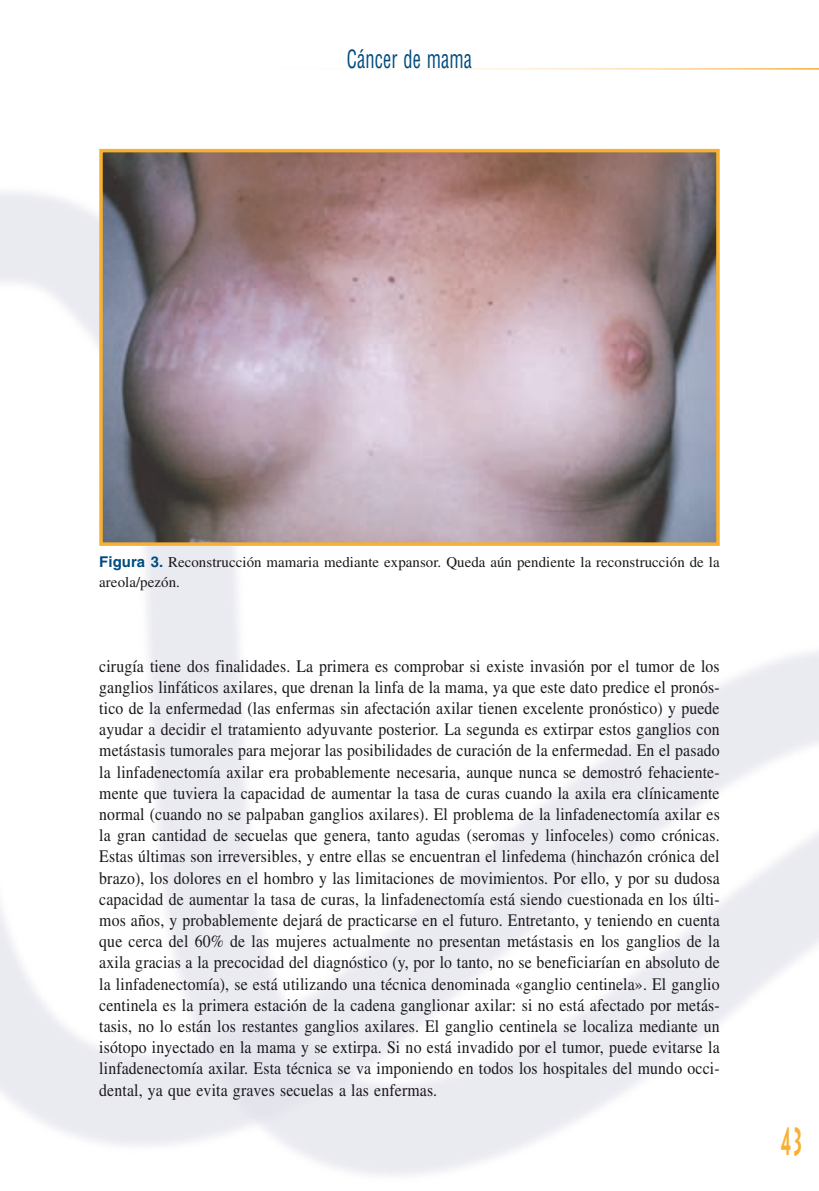
<style>
.page{position:relative;width:819px;height:1191px;background:#fff}
.page>*{position:absolute;margin:0;border:0;box-sizing:border-box;transform-origin:0 0}
.t1{font:700 38.5px "Lithos Pro";color:#f8b032;scale:.4 1}
.t2{font:condensed 24.5px "Helvetica";letter-spacing:.005em;color:#004c7f;scale:.75 1}
.t3{font:17.5px/21.2px "Times";letter-spacing:.01em;color:#1a171c;text-align:justify;scale:.9 1}
.t4{font:14.88px/19.2px "Times";letter-spacing:.005em;color:#1a171c}
.s1{font-family:"Helvetica";font-weight:700;color:#004c7f}
</style>
<div class="page">
<img style="left:0;top:148px;width:819px;height:1027px">
<img style="left:104px;top:154px;width:610px;height:387px">
<div style="left:99px;top:149px;width:620px;height:397px;border:4px solid #f8b032"></div>
<h2 class="t2" style="left:347px;top:44px;width:168px">Cáncer de mama</h2>
<p class="t4" style="left:99px;top:553px;width:622px"><span class="s1">Figura 3.</span> Reconstrucción mamaria mediante expansor. Queda aún pendiente la reconstrucción de la areola/pezón.</p>
<p class="t3" style="left:99px;top:655px;width:691px">cirugía tiene dos finalidades. La primera es comprobar si existe invasión por el tumor de los ganglios linfáticos axilares, que drenan la linfa de la mama, ya que este dato predice el pronós&shy;tico de la enfermedad (las enfermas sin afectación axilar tienen excelente pronóstico) y puede ayudar a decidir el tratamiento adyuvante posterior. La segunda es extirpar estos ganglios con metástasis tumorales para mejorar las posibilidades de curación de la enfermedad. En el pasado la linfadenectomía axilar era probablemente necesaria, aunque nunca se demostró fehaciente&shy;mente que tuviera la capacidad de aumentar la tasa de curas cuando la axila era clínicamente normal (cuando no se palpaban ganglios axilares). El problema de la linfadenectomía axilar es la gran cantidad de secuelas que genera, tanto agudas (seromas y linfoceles) como crónicas.<br>Estas últimas son irreversibles, y entre ellas se encuentran el linfedema (hinchazón crónica del brazo), los dolores en el hombro y las limitaciones de movimientos. Por ello, y por su dudosa capacidad de aumentar la tasa de curas, la linfadenectomía está siendo cuestionada en los últi&shy;mos años, y probablemente dejará de practicarse en el futuro. Entretanto, y teniendo en cuenta que cerca del 60% de las mujeres actualmente no presentan metástasis en los ganglios de la axila gracias a la precocidad del diagnóstico (y, por lo tanto, no se beneficiarían en absoluto de la linfadenectomía), se está utilizando una técnica denominada «ganglio centinela». El ganglio centinela es la primera estación de la cadena ganglionar axilar: si no está afectado por metás&shy;tasis, no lo están los restantes ganglios axilares. El ganglio centinela se localiza mediante un isótopo inyectado en la mama y se extirpa. Si no está invadido por el tumor, puede evitarse la linfadenectomía axilar. Esta técnica se va imponiendo en todos los hospitales del mundo occi&shy;dental, ya que evita graves secuelas a las enfermas.</p>
<h1 class="t1" style="left:780px;top:1119px;width:61px">43</h1>
</div>
